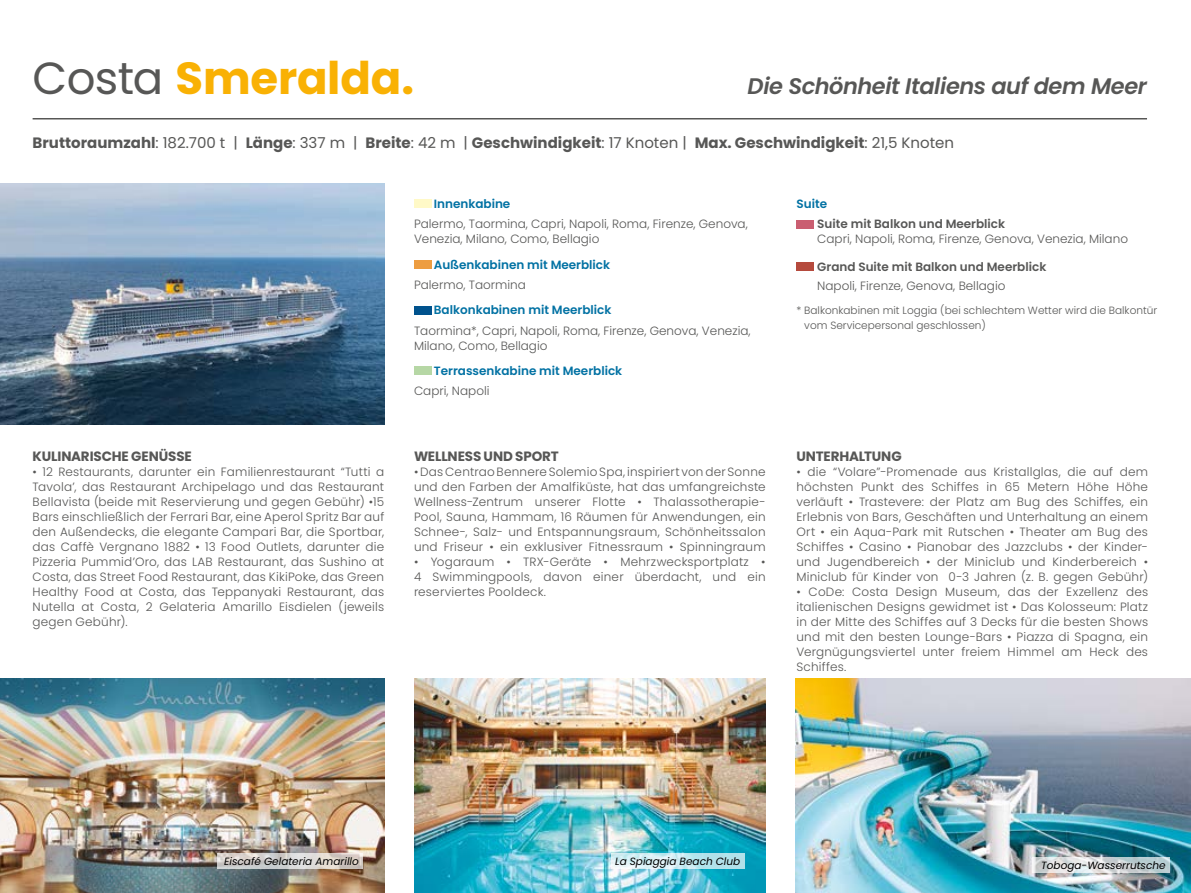
<style>
.page{position:relative;width:1191px;height:893px;background:#fff}
.page>*{position:absolute;margin:0;border:0;box-sizing:border-box;transform-origin:0 0}
.t1{font:700 45px "Poppins";letter-spacing:-.005em;color:#f9b104}
.t2{font:italic 600 22.5px "Poppins";letter-spacing:-.02em;color:#575756}
.t3{font:700 15px "Poppins";color:#575756}
.t4{font:700 13.5px "Poppins";letter-spacing:-.01em;color:#575756}
.t5{font:300 12px/15px "Poppins";color:#575756;text-align:justify}
.t6{font:600 12px "Poppins";color:#0071a3}
.t7{font:600 12px "Poppins";color:#575756}
.t8{font:300 10.5px/15px "Poppins";color:#575756}
.t9{font:italic 10.5px "Poppins";color:#000}
.s1{font-weight:400;color:#575756}
.s2{font-weight:400}
</style>
<div class="page">
<img style="left:795px;top:679px;width:396px;height:214px">
<img style="left:414px;top:679px;width:351px;height:214px">
<img style="left:0;top:183px;width:384px;height:241px">
<img style="left:0;top:679px;width:384px;height:214px">
<hr style="left:33px;top:118px;width:1114px;height:1px;background:#575756">
<svg style="left:611px;top:854px;width:133px;height:15px;background:#c8eaf0"></svg>
<div style="left:414px;top:200px;width:17px;height:8px;background:#fff9c7"></div>
<div style="left:414px;top:260px;width:17px;height:9px;background:#ed9d41"></div>
<div style="left:414px;top:306px;width:17px;height:8px;background:#00528d"></div>
<div style="left:414px;top:367px;width:17px;height:8px;background:#b6d7a5"></div>
<div style="left:796px;top:220px;width:17px;height:8px;background:#ca5e71"></div>
<div style="left:796px;top:262px;width:17px;height:9px;background:#b54a3d"></div>
<svg style="left:218px;top:854px;width:145px;height:15px;background:#d6d1ce"></svg>
<svg style="left:1031px;top:857px;width:138px;height:16px;background:#d3d9db"></svg>
<h1 class="t1" style="left:33px;top:52px;width:383px"><span class="s1">Costa</span> Smeralda.</h1>
<h2 class="t2" style="left:747px;top:73px;width:401px">Die Schönheit Italiens auf dem Meer</h2>
<p class="t3" style="left:33px;top:134px;width:923px">Bruttoraumzahl<span class="s2">: 182.700 t |</span> Länge<span class="s2">: 337 m |</span> Breite<span class="s2">: 42 m |</span> Geschwindigkeit<span class="s2">: 17 Knoten |</span> Max. Geschwindigkeit<span class="s2">: 21,5 Knoten</span></p>
<p class="t4" style="left:33px;top:448px;width:161px">KULINARISCHE GENÜSSE</p>
<p class="t5" style="left:33px;top:464px;width:353px">• 12 Restaurants, darunter ein Familienrestaurant “Tutti a Tavola’, das Restaurant Archipelago und das Restaurant Bellavista (beide mit Reservierung und gegen Gebühr) •15<br>Bars einschließlich der Ferrari Bar, eine Aperol Spritz Bar auf den Außendecks, die elegante Campari Bar, die Sportbar, das Caffè Vergnano 1882 • 13 Food Outlets, darunter die Pizzeria Pummid’Oro, das LAB Restaurant, das Sushino at Costa, das Street Food Restaurant, das KikiPoke, das Green Healthy Food at Costa, das Teppanyaki Restaurant, das Nutella at Costa, 2 Gelateria Amarillo Eisdielen (jeweils gegen Gebühr).</p>
<p class="t6" style="left:434px;top:197px;width:78px">Innenkabine</p>
<p class="t5" style="left:414px;top:217px;width:335px">Palermo, Taormina, Capri, Napoli, Roma, Firenze, Genova,<br>Venezia, Milano, Como, Bellagio</p>
<p class="t6" style="left:434px;top:258px;width:178px">Außenkabinen mit Meerblick</p>
<p class="t5" style="left:414px;top:277px;width:113px">Palermo, Taormina</p>
<p class="t6" style="left:434px;top:303px;width:179px">Balkonkabinen mit Meerblick</p>
<p class="t5" style="left:414px;top:323px;width:338px">Taormina*, Capri, Napoli, Roma, Firenze, Genova, Venezia,<br>Milano, Como, Bellagio</p>
<p class="t6" style="left:434px;top:364px;width:190px">Terrassenkabine mit Meerblick</p>
<p class="t5" style="left:414px;top:384px;width:77px">Capri, Napoli</p>
<p class="t4" style="left:414px;top:448px;width:146px">WELLNESS UND SPORT</p>
<p class="t5" style="left:414px;top:464px;width:353px">• Das Centrao Bennere Solemio Spa, inspiriert von der Sonne und den Farben der Amalfiküste, hat das umfangreichste Wellness-Zentrum unserer Flotte • Thalassotherapie-Pool, Sauna, Hammam, 16 Räumen für Anwendungen, ein Schnee-, Salz- und Entspannungsraum, Schönheitssalon und Friseur • ein exklusiver Fitnessraum • Spinningraum</p>
<p class="t5" style="left:414px;top:554px;width:353px">• Yogaraum • TRX-Geräte • Mehrzwecksportplatz • 4 Swimmingpools, davon einer überdacht, und ein reserviertes Pooldeck.</p>
<p class="t6" style="left:796px;top:197px;width:32px">Suite</p>
<p class="t7" style="left:817px;top:217px;width:189px">Suite mit Balkon und Meerblick</p>
<p class="t5" style="left:817px;top:232px;width:312px">Capri, Napoli, Roma, Firenze, Genova, Venezia, Milano</p>
<p class="t7" style="left:817px;top:260px;width:231px">Grand Suite mit Balkon und Meerblick</p>
<p class="t5" style="left:817px;top:279px;width:190px">Napoli, Firenze, Genova, Bellagio</p>
<p class="t8" style="left:804px;top:303px;width:354px;text-indent:-8px">* Balkonkabinen mit Loggia (bei schlechtem Wetter wird die Balkontür vom Servicepersonal geschlossen)</p>
<p class="t4" style="left:796px;top:448px;width:107px">UNTERHALTUNG</p>
<p class="t5" style="left:796px;top:464px;width:353px">• die “Volare”-Promenade aus Kristallglas, die auf dem höchsten Punkt des Schiffes in 65 Metern Höhe Höhe verläuft • Trastevere: der Platz am Bug des Schiffes, ein Erlebnis von Bars, Geschäften und Unterhaltung an einem Ort • ein Aqua-Park mit Rutschen • Theater am Bug des Schiffes • Casino • Pianobar des Jazzclubs • der Kinder&shy;und Jugendbereich • der Miniclub und Kinderbereich • Miniclub für Kinder von 0-3 Jahren (z. B. gegen Gebühr)</p>
<p class="t5" style="left:796px;top:584px;width:353px">• CoDe: Costa Design Museum, das der Exzellenz des italienischen Designs gewidmet ist • Das Kolosseum: Platz in der Mitte des Schiffes auf 3 Decks für die besten Shows und mit den besten Lounge-Bars • Piazza di Spagna, ein Vergnügungsviertel unter freiem Himmel am Heck des Schiffes.</p>
<p class="t9" style="left:224px;top:855px;width:136px">Eiscafé Gelateria Amarillo</p>
<p class="t9" style="left:1041px;top:859px;width:126px">Toboga-Wasserrutsche</p>
<p class="t9" style="left:615px;top:855px;width:127px">La Spiaggia Beach Club</p>
</div>
